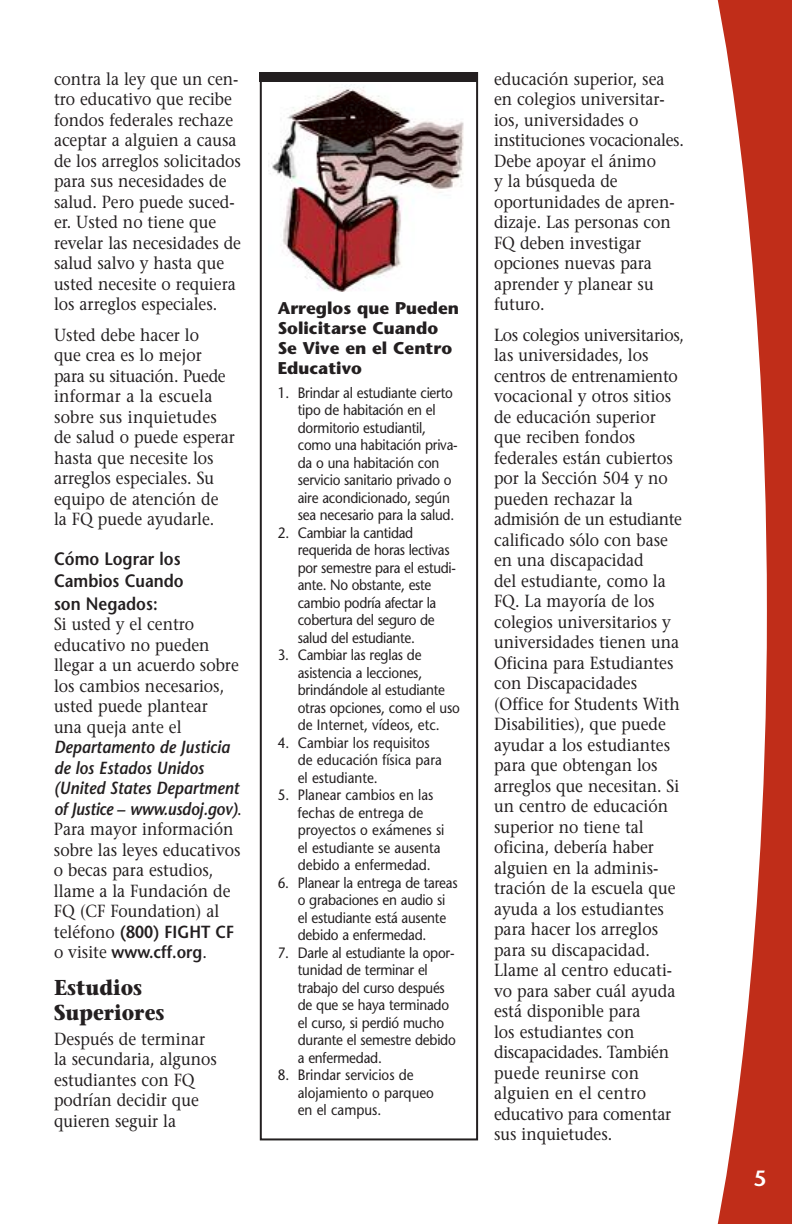
<style>
.page{position:relative;width:792px;height:1224px;background:#fff}
.page>*{position:absolute;margin:0;border:0;box-sizing:border-box;transform-origin:0 0}
.t1{font:600 22px "Stone Sans";color:#fff}
.t2{font:700 21.6px/25px "Stone Serif";color:#231f20;scale:.9 1}
.t3{font:600 18px/22.2px "Stone Sans";color:#231f20;scale:.9 1}
.t4{font:17.6px/20.6px "Stone Serif";color:#231f20;scale:.9 1}
.t5{font:italic 600 17.6px/20.6px "Stone Sans";color:#231f20;scale:.9 1}
.t6{font:600 17.6px/20.4px "Stone Sans";color:#231f20;scale:.9 1}
.t7{font:700 17px/20px "Stone Sans";color:#231f20}
.t8{font:15px/17.6px "Stone Sans";letter-spacing:-.015em;color:#231f20;scale:.9 1}
.s1{font-family:"Stone Serif";font-weight:400;font-style:normal}
.s2{font-family:"Stone Serif";font-weight:400}
</style>
<div class="page">
<svg style="left:717px;top:0;width:75px;height:1224px;fill:#c02d19"></svg>
<div style="left:260px;top:72px;width:218px;height:1068px;border:2px solid #231f20"></div>
<img style="left:270px;top:85px;width:194px;height:206px">
<div style="left:260px;top:72px;width:218px;height:10px;background:#231f20"></div>
<p class="t4" style="left:54px;top:70px;width:209px">contra la ley que un cen&shy;tro educativo que recibe fondos federales rechaze aceptar a alguien a causa de los arreglos solicitados para sus necesidades de salud. Pero puede suced&shy;er. Usted no tiene que revelar las necesidades de salud salvo y hasta que usted necesite o requiera los arreglos especiales.</p>
<p class="t4" style="left:54px;top:326px;width:203px">Usted debe hacer lo<br>que crea es lo mejor para su situación. Puede informar a la escuela sobre sus inquietudes de salud o puede esperar hasta que necesite los arreglos especiales. Su equipo de atención de la FQ puede ayudarle.</p>
<p class="t3" style="left:54px;top:550px;width:146px">Cómo Lograr los<br>Cambios Cuando son Negados:</p>
<p class="t4" style="left:54px;top:616px;width:207px">Si usted y el centro educativo no pueden llegar a un acuerdo sobre los cambios necesarios, usted puede plantear una queja ante el</p>
<p class="t5" style="left:54px;top:739px;width:210px">Departamento de Justicia de los Estados Unidos (United States Department of Justice – www.usdoj.gov)<span class="s1">.</span></p>
<p class="t4" style="left:54px;top:821px;width:209px">Para mayor información sobre las leyes educativos o becas para estudios, llame a la Fundación de<br>FQ (CF Foundation) al</p>
<p class="t6" style="left:54px;top:923px;width:202px"><span class="s2">teléfono</span> (800) FIGHT CF <span class="s2">o visite</span> www.cff.org<span class="s2">.</span></p>
<p class="t2" style="left:54px;top:978px;width:124px">Estudios<br>Superiores</p>
<p class="t4" style="left:54px;top:1030px;width:182px">Después de terminar la secundaria, algunos estudiantes con FQ podrían decidir que quieren seguir la</p>
<p class="t7" style="left:278px;top:300px;width:183px">Arreglos que Pueden<br>Solicitarse Cuando<br>Se Vive en el Centro<br>Educativo</p>
<p class="t8" style="left:298px;top:385px;width:179px;text-indent:-20px">1. Brindar al estudiante cierto tipo de habitación en el dormitorio estudiantil, como una habitación priva&shy;da o una habitación con servicio sanitario privado o aire acondicionado, según sea necesario para la salud.</p>
<p class="t8" style="left:298px;top:525px;width:177px;text-indent:-20px">2. Cambiar la cantidad requerida de horas lectivas por semestre para el estudi&shy;ante. No obstante, este cambio podría afectar la cobertura del seguro de salud del estudiante.</p>
<p class="t8" style="left:298px;top:648px;width:182px;text-indent:-20px">3. Cambiar las reglas de asistencia a lecciones, brindándole al estudiante otras opciones, como el uso de Internet, vídeos, etc.</p>
<p class="t8" style="left:298px;top:735px;width:162px;text-indent:-20px">4. Cambiar los requisitos de educación física para el estudiante.</p>
<p class="t8" style="left:298px;top:788px;width:164px;text-indent:-20px">5. Planear cambios en las fechas de entrega de proyectos o exámenes si el estudiante se ausenta debido a enfermedad.</p>
<p class="t8" style="left:298px;top:875px;width:179px;text-indent:-20px">6. Planear la entrega de tareas o grabaciones en audio si el estudiante está ausente debido a enfermedad.</p>
<p class="t8" style="left:298px;top:945px;width:177px;text-indent:-20px">7. Darle al estudiante la opor&shy;tunidad de terminar el trabajo del curso después de que se haya terminado el curso, si perdió mucho durante el semestre debido a enfermedad.</p>
<p class="t8" style="left:298px;top:1068px;width:153px;text-indent:-20px">8. Brindar servicios de alojamiento o parqueo en el campus.</p>
<p class="t4" style="left:494px;top:70px;width:212px">educación superior, sea en colegios universitar&shy;ios, universidades o instituciones vocacionales.<br>Debe apoyar el ánimo<br>y la búsqueda de oportunidades de apren&shy;dizaje. Las personas con<br>FQ deben investigar opciones nuevas para aprender y planear su futuro.</p>
<p class="t4" style="left:494px;top:326px;width:213px">Los colegios universitarios, las universidades, los centros de entrenamiento vocacional y otros sitios de educación superior que reciben fondos federales están cubiertos por la Sección 504 y no pueden rechazar la admisión de un estudiante calificado sólo con base en una discapacidad<br>del estudiante, como la<br>FQ. La mayoría de los colegios universitarios y universidades tienen una<br>Oficina para Estudiantes con Discapacidades (Office for Students With<br>Disabilities), que puede ayudar a los estudiantes para que obtengan los arreglos que necesitan. Si un centro de educación superior no tiene tal oficina, debería haber alguien en la adminis&shy;tración de la escuela que ayuda a los estudiantes para hacer los arreglos para su discapacidad.<br>Llame al centro educati&shy;vo para saber cuál ayuda está disponible para<br>los estudiantes con discapacidades. También puede reunirse con alguien en el centro educativo para comentar sus inquietudes.</p>
<p class="t1" style="left:754px;top:1170px;width:14px">5</p>
</div>
